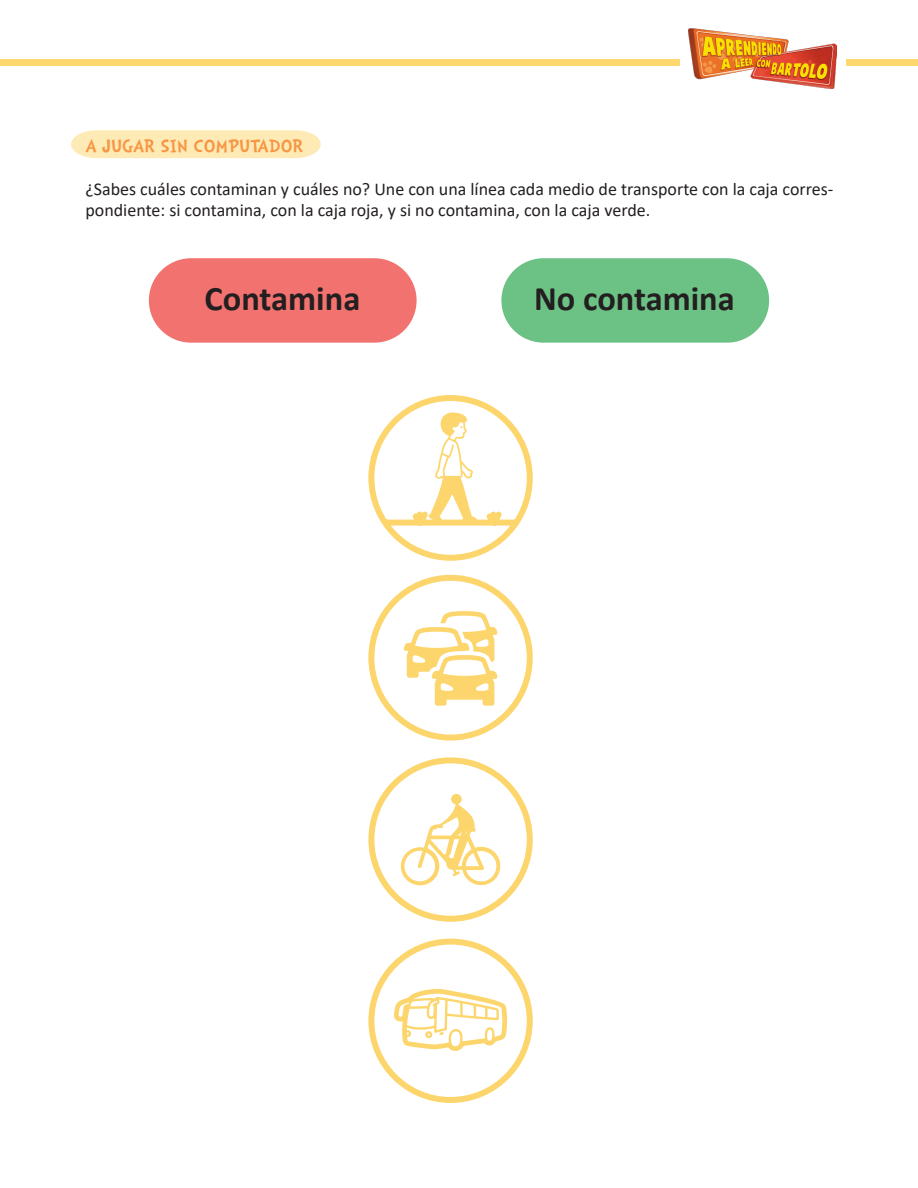
<style>
.page{position:relative;width:918px;height:1188px;background:#fff}
.page>*{position:absolute;margin:0;border:0;box-sizing:border-box;transform-origin:0 0}
.t1{font:700 34.5px "Calibri";color:#231f20}
.t2{font:300 22.5px "Doctor Soos";color:#f79643}
.t3{font:18px/21.6px "Calibri";color:#231f20}
</style>
<div class="page">
<div style="left:0;top:60px;width:680px;height:6px;background:#fed76e"></div>
<div style="left:847px;top:60px;width:71px;height:6px;background:#fed76e"></div>
<img style="left:689px;top:28px;width:147px;height:61px">
<svg style="left:71px;top:130px;width:250px;height:28px;background:#fdebb8"></svg>
<div style="left:149px;top:258px;width:268px;height:85px;background:#f2726f;border-radius:42px"></div>
<div style="left:501px;top:258px;width:268px;height:85px;background:#6cc284;border-radius:42px"></div>
<svg style="left:368px;top:395px;width:165px;height:346px"></svg>
<svg style="left:403px;top:611px;width:95px;height:95px"></svg>
<div style="left:368px;top:757px;width:165px;height:165px;border:6px solid #fcd66c;border-radius:50%"></div>
<svg style="left:400px;top:794px;width:101px;height:92px"></svg>
<div style="left:368px;top:939px;width:165px;height:164px;border:6px solid #fcd66c;border-radius:50%"></div>
<svg style="left:394px;top:989px;width:113px;height:62px"></svg>
<p class="t2" style="left:85px;top:134px;width:219px">A JUGAR SIN COMPUTADOR</p>
<p class="t3" style="left:85px;top:178px;width:749px">¿Sabes cuáles contaminan y cuáles no? Une con una línea cada medio de transporte con la caja corres&shy;pondiente: si contamina, con la caja roja, y si no contamina, con la caja verde.</p>
<p class="t1" style="left:205px;top:274px;width:157px">Contamina</p>
<p class="t1" style="left:534px;top:274px;width:202px">No contamina</p>
</div>
